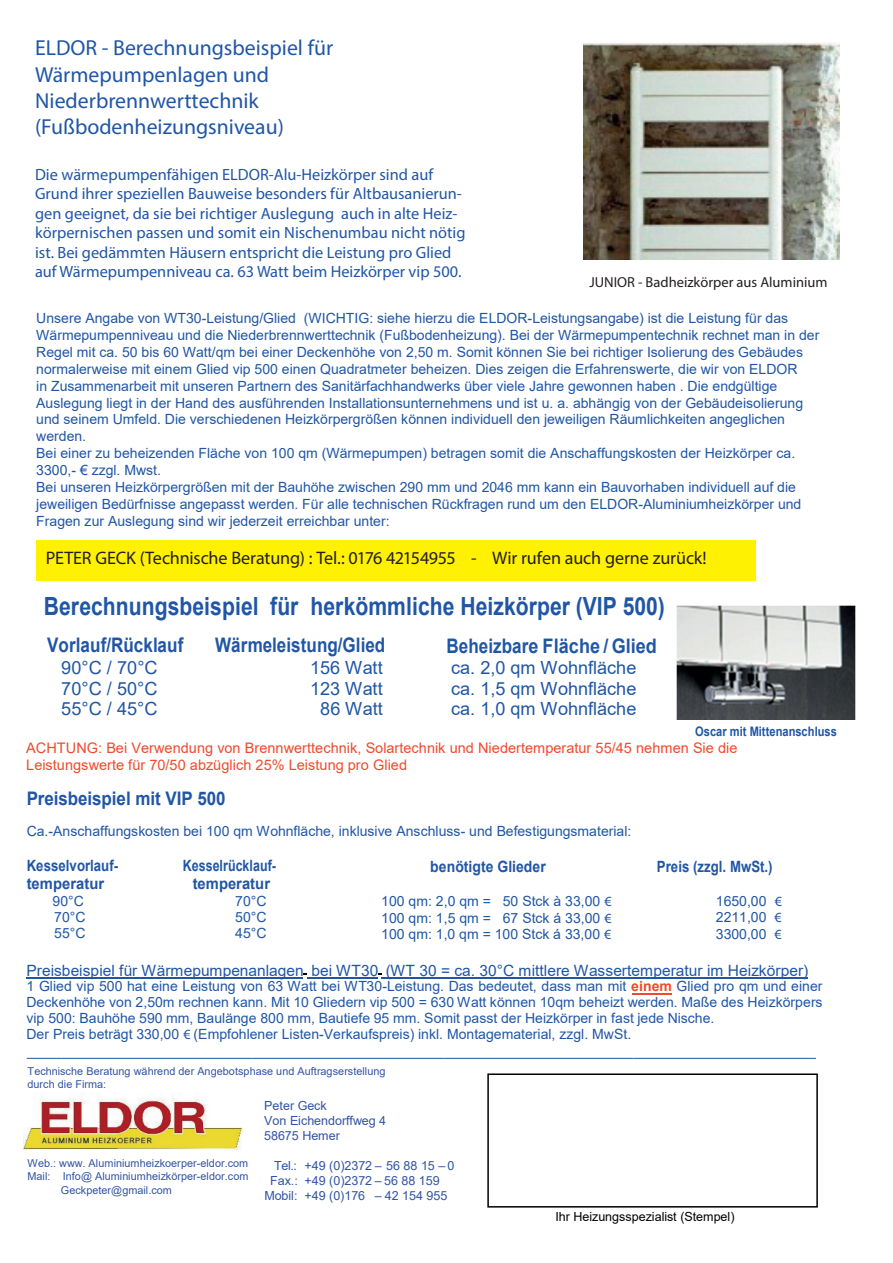
<style>
.page{position:relative;width:893px;height:1263px;background:#fff}
.page>*{position:absolute;margin:0;border:0;box-sizing:border-box;transform-origin:0 0}
.t1{font:700 25.05px "Arial";color:#2056a6;scale:.84 1}
.t2{font:21.75px/26.1px "Myriad Pro";color:#2056a6}
.t3{font:700 20.1px "Arial";letter-spacing:.005em;color:#2056a6;scale:.85 1}
.t4{font:700 18.75px "Arial";letter-spacing:-.005em;color:#2056a6;scale:.91 1}
.t5{font:18.15px/20.7px "Arial";letter-spacing:.005em;color:#2056a6;text-align:justify}
.t6{font:18.15px "Myriad Pro";letter-spacing:-.01em;color:#231f20}
.t7{font:16.35px/19.6px "Myriad Pro";color:#2056a6}
.t8{font:15.6px "Arial";color:#2056a6}
.t9{font:700 15.6px/18px "Arial";color:#2056a6;scale:.85 1}
.t10{font:700 15.6px/18px "Arial";color:#2056a6;text-align:center;scale:.8 1}
.t11{font:700 15.6px "Arial";color:#2056a6;scale:.9 1}
.t12{font:14.55px/16.5px "Arial";color:#ef4a2b}
.t13{font:14.55px "Myriad Pro";color:#231f20}
.t14{font:14.1px/16.8px "Arial";color:#2056a6;text-align:justify}
.t15{font:700 13.05px "Arial";color:#2056a6;scale:.85 1}
.t16{font:12.6px/15px "Arial";letter-spacing:-.005em;color:#3254a4}
.t17{font:12.6px "Arial";letter-spacing:-.005em;color:#000001}
.t18{font:10.8px/12.9px "Arial";color:#3254a4}
.s1{font-family:"Myriad Pro"}
.s2{font-weight:700;color:#ef4a2b}
</style>
<div class="page">
<img style="left:677px;top:605px;width:178px;height:114px">
<img style="left:23px;top:1095px;width:219px;height:56px">
<div style="left:487px;top:1073px;width:331px;height:134px;border:2px solid #000001"></div>
<hr style="left:634px;top:1058px;width:182px;height:1px;background:#2056a6">
<hr style="left:443px;top:1058px;width:191px;height:1px;background:#2056a6">
<hr style="left:252px;top:1058px;width:191px;height:1px;background:#2056a6">
<hr style="left:61px;top:1058px;width:191px;height:1px;background:#2056a6">
<hr style="left:27px;top:1058px;width:34px;height:1px;background:#2056a6">
<hr style="left:632px;top:993px;width:39px;height:1px;background:#ef4a2b">
<hr style="left:382px;top:978px;width:426px;height:1px;background:#2056a6">
<hr style="left:307px;top:978px;width:71px;height:1px;background:#2056a6">
<hr style="left:27px;top:978px;width:276px;height:1px;background:#2056a6">
<img style="left:583px;top:42px;width:256px;height:218px">
<div style="left:36px;top:540px;width:720px;height:40px;background:#fff101"></div>
<h2 class="t2" style="left:35px;top:35px;width:300px">ELDOR - Berechnungsbeispiel für<br>Wärmepumpenlagen und<br>Niederbrennwerttechnik (Fußbodenheizungsniveau)</h2>
<p class="t7" style="left:35px;top:164px;width:432px">Die wärmepumpenfähigen ELDOR-Alu-Heizkörper sind auf Grund ihrer speziellen Bauweise besonders für Altbausanierun&shy;gen geeignet, da sie bei richtiger Auslegung auch in alte Heiz&shy;körpernischen passen und somit ein Nischenumbau nicht nötig ist. Bei gedämmten Häusern entspricht die Leistung pro Glied auf Wärmepumpenniveau ca. 63 Watt beim Heizkörper vip 500.</p>
<p class="t13" style="left:589px;top:273px;width:240px">JUNIOR - Badheizkörper aus Aluminium</p>
<p class="t14" style="left:36px;top:310px;width:785px;text-align:left">Unsere Angabe von WT30-Leistung/Glied (WICHTIG: siehe hierzu die ELDOR-Leistungsangabe) ist die Leistung für das Wärmepumpenniveau und die Niederbrennwerttechnik (Fußbodenheizung). Bei der Wärmepumpentechnik rechnet man in der Regel mit ca. 50 bis 60 Watt/qm bei einer Deckenhöhe von 2,50 m. Somit können Sie bei richtiger Isolierung des Gebäudes normalerweise mit einem Glied vip 500 einen Quadratmeter beheizen. Dies zeigen die Erfahrenswerte, die wir von ELDOR<br>in Zusammenarbeit mit unseren Partnern des Sanitärfachhandwerks über viele Jahre gewonnen haben . Die endgültige Auslegung liegt in der Hand des ausführenden Installationsunternehmens und ist u. a. abhängig von der Gebäudeisolierung und seinem Umfeld. Die verschiedenen Heizkörpergrößen können individuell den jeweiligen Räumlichkeiten angeglichen werden.<br>Bei einer zu beheizenden Fläche von 100 qm (Wärmepumpen) betragen somit die Anschaffungskosten der Heizkörper ca.<br>3300,- € zzgl. Mwst.<br>Bei unseren Heizkörpergrößen mit der Bauhöhe zwischen 290 mm und 2046 mm kann ein Bauvorhaben individuell auf die jeweiligen Bedürfnisse angepasst werden. Für alle technischen Rückfragen rund um den ELDOR-Aluminiumheizkörper und Fragen zur Auslegung sind wir jederzeit erreichbar unter:</p>
<p class="t6" style="left:46px;top:547px;width:662px">PETER GECK (Technische Beratung) : Tel.: 0176 42154955 - Wir rufen auch gerne zurück!</p>
<h1 class="t1" style="left:44px;top:589px;width:741px">Berechnungsbeispiel für herkömmliche Heizkörper (VIP 500)</h1>
<h3 class="t3" style="left:47px;top:631px;width:162px">Vorlauf/Rücklauf</h3>
<p class="t5" style="left:61px;top:657px;width:98px">90°C / 70°C 70°C / 50°C 55°C / 45°C</p>
<h3 class="t3" style="left:215px;top:631px;width:202px">Wärmeleistung/Glied</h3>
<p class="t5" style="left:310px;top:657px;width:74px;text-align:center">156 Watt<br>123 Watt<br>86 Watt</p>
<h3 class="t3" style="left:447px;top:632px;width:249px">Beheizbare Fläche / Glied</h3>
<p class="t5" style="left:451px;top:658px;width:187px">ca. 2,0 qm Wohnfläche ca. 1,5 qm Wohnfläche ca. 1,0 qm Wohnfläche</p>
<p class="t15" style="left:695px;top:723px;width:168px">Oscar mit Mittenanschluss</p>
<p class="t12" style="left:26px;top:740px;width:713px">ACHTUNG: Bei Verwendung von Brennwerttechnik, Solartechnik und Niedertemperatur 55/45 nehmen Sie die<br>Leistungswerte für 70/50 abzüglich 25% Leistung pro Glied</p>
<h3 class="t4" style="left:27px;top:785px;width:220px">Preisbeispiel mit VIP 500</h3>
<p class="t14" style="left:27px;top:823px;width:606px">Ca.-Anschaffungskosten bei 100 qm Wohnfläche, inklusive Anschluss- und Befestigungsmaterial:</p>
<p class="t9" style="left:27px;top:857px;width:109px">Kesselvorlauf&shy;temperatur</p>
<p class="t14" style="left:53px;top:893px;width:35px;line-height:16px">90°C 70°C 55°C</p>
<p class="t10" style="left:183px;top:857px;width:118px">Kesselrücklauf&shy;temperatur</p>
<p class="t14" style="left:235px;top:893px;width:33px;line-height:16px">70°C 50°C 45°C</p>
<p class="t11" style="left:430px;top:856px;width:130px">benötigte Glieder</p>
<p class="t9" style="left:657px;top:858px;width:138px">Preis (zzgl. MwSt.)</p>
<p class="t14" style="left:381px;top:893px;width:232px;line-height:16.4px">100 qm: 2,0 qm = 50 Stck à 33,00 <span class="s1">€ </span>100 qm: 1,5 qm = 67 Stck á 33,00 <span class="s1">€ </span>100 qm: 1,0 qm = 100 Stck á 33,00 <span class="s1">€</span></p>
<p class="t14" style="left:716px;top:893px;width:68px;line-height:16.4px">1650,00 <span class="s1">€ </span>2211,00 <span class="s1">€ </span>3300,00 <span class="s1">€</span></p>
<p class="t8" style="left:27px;top:959px;width:783px">Preisbeispiel für Wärmepumpenanlagen bei WT30 (WT 30 = ca. 30°C mittlere Wassertemperatur im Heizkörper)</p>
<p class="t14" style="left:27px;top:978px;width:797px;line-height:16.2px;text-align:left">1 Glied vip 500 hat eine Leistung von 63 Watt bei WT30-Leistung. Das bedeutet, dass man mit <span class="s2">einem</span> Glied pro qm und einer Deckenhöhe von 2,50m rechnen kann. Mit 10 Gliedern vip 500 = 630 Watt können 10qm beheizt werden. Maße des Heizkörpers vip 500: Bauhöhe 590 mm, Baulänge 800 mm, Bautiefe 95 mm. Somit passt der Heizkörper in fast jede Nische.<br>Der Preis beträgt 330,00 <span class="s1">€</span> (Empfohlener Listen-Verkaufspreis) inkl. Montagematerial, zzgl. MwSt.</p>
<p class="t18" style="left:28px;top:1065px;width:359px">Technische Beratung während der Angebotsphase und Auftragserstellung durch die Firma:</p>
<p class="t16" style="left:264px;top:1098px;width:124px">Peter Geck<br>Von Eichendorffweg 4<br>58675 Hemer</p>
<p class="t18" style="left:28px;top:1157px;width:222px">Web.: www. Aluminiumheizkoerper-eldor.com<br>Mail: Info@ Aluminiumheizkörper-eldor.com</p>
<p class="t16" style="left:305px;top:1158px;width:151px;line-height:14.5px;text-indent:-30px">Tel.: +49 (0)2372 – 56 88 15 – 0 +49 (0)2372 – 56 88 159</p>
<p class="t16" style="left:264px;top:1173px;width:184px;text-indent:6px">Fax.:<br>Mobil: +49 (0)176 – 42 154 955</p>
<p class="t18" style="left:61px;top:1184px;width:113px">Geckpeter@gmail.com</p>
<p class="t17" style="left:555px;top:1207px;width:181px">Ihr Heizungsspezialist (Stempel)</p>
</div>
